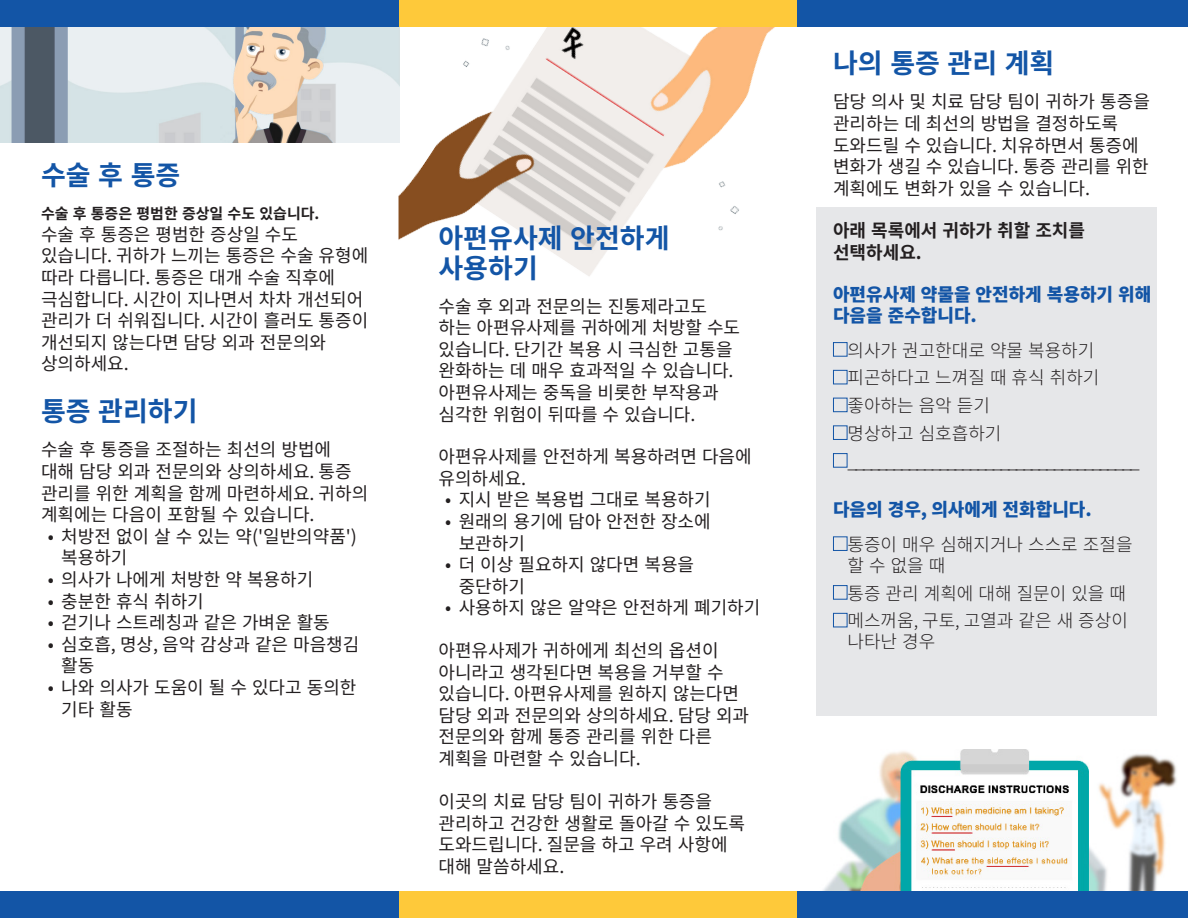
<style>
.page{position:relative;width:1188px;height:918px;background:#fff}
.page>*{position:absolute;margin:0;border:0;box-sizing:border-box;transform-origin:0 0}
.t1{font:700 27px/30px "Noto Sans KR";color:#1355a6}
.t2{font:18px/21.6px "Noto Sans KR";color:#231f20}
.t3{font:300 18px/21px "Noto Sans KR";color:#231f20}
.t4{font:900 18px/21px "Noto Sans KR";color:#1355a6}
.t5{font:700 18px/21.6px "Noto Sans KR";color:#231f20}
.t6{font:700 15px "Noto Sans KR";color:#231f20}
</style>
<div class="page">
<div style="left:816px;top:207px;width:341px;height:509px;background:#e6e7e9"></div>
<img style="left:399px;top:27px;width:376px;height:249px">
<div style="left:833px;top:342px;width:14px;height:15px;border:1px solid #1355a6"></div>
<div style="left:833px;top:370px;width:14px;height:14px;border:1px solid #1355a6"></div>
<div style="left:833px;top:398px;width:14px;height:14px;border:1px solid #1355a6"></div>
<div style="left:833px;top:425px;width:14px;height:15px;border:1px solid #1355a6"></div>
<div style="left:833px;top:453px;width:14px;height:15px;border:1px solid #1355a6"></div>
<div style="left:833px;top:536px;width:14px;height:15px;border:1px solid #1355a6"></div>
<div style="left:833px;top:585px;width:14px;height:15px;border:1px solid #1355a6"></div>
<div style="left:833px;top:613px;width:14px;height:14px;border:1px solid #1355a6"></div>
<img style="left:0;top:27px;width:400px;height:116px">
<img style="left:823px;top:750px;width:354px;height:141px">
<div style="left:372px;top:891px;width:425px;height:27px;background:#fec93a"></div>
<div style="left:372px;top:0;width:425px;height:27px;background:#fec93a"></div>
<div style="left:797px;top:0;width:391px;height:27px;background:#1355a6"></div>
<div style="left:797px;top:891px;width:391px;height:27px;background:#1355a6"></div>
<div style="left:0;top:891px;width:399px;height:27px;background:#1355a6"></div>
<div style="left:0;top:0;width:399px;height:27px;background:#1355a6"></div>
<p class="t1" style="left:41px;top:160px;width:141px">수술 후 통증</p>
<p class="t6" style="left:41px;top:205px;width:280px">수술 후 통증은 평범한 증상일 수도 있습니다.</p>
<p class="t2" style="left:41px;top:224px;width:329px">수술 후 통증은 평범한 증상일 수도 있습니다. 귀하가 느끼는 통증은 수술 유형에 따라 다릅니다. 통증은 대개 수술 직후에 극심합니다. 시간이 지나면서 차차 개선되어 관리가 더 쉬워집니다. 시간이 흘러도 통증이 개선되지 않는다면 담당 외과 전문의와 상의하세요.</p>
<p class="t1" style="left:41px;top:397px;width:158px">통증 관리하기</p>
<p class="t2" style="left:41px;top:439px;width:329px">수술 후 통증을 조절하는 최선의 방법에 대해 담당 외과 전문의와 상의하세요. 통증 관리를 위한 계획을 함께 마련하세요. 귀하의 계획에는 다음이 포함될 수 있습니다.</p>
<p class="t2" style="left:61px;top:526px;width:297px;text-indent:-14px">• 처방전 없이 살 수 있는 약('일반의약품') 복용하기</p>
<p class="t2" style="left:48px;top:569px;width:267px">• 의사가 나에게 처방한 약 복용하기</p>
<p class="t2" style="left:48px;top:591px;width:158px">• 충분한 휴식 취하기</p>
<p class="t2" style="left:48px;top:612px;width:284px">• 걷기나 스트레칭과 같은 가벼운 활동</p>
<p class="t2" style="left:61px;top:634px;width:300px;text-indent:-14px">• 심호흡, 명상, 음악 감상과 같은 마음챙김 활동</p>
<p class="t2" style="left:61px;top:677px;width:297px;text-indent:-14px">• 나와 의사가 도움이 될 수 있다고 동의한 기타 활동</p>
<p class="t1" style="left:438px;top:223px;width:233px">아편유사제 안전하게 사용하기</p>
<p class="t2" style="left:438px;top:296px;width:303px">수술 후 외과 전문의는 진통제라고도 하는 아편유사제를 귀하에게 처방할 수도 있습니다. 단기간 복용 시 극심한 고통을 완화하는 데 매우 효과적일 수 있습니다. 아편유사제는 중독을 비롯한 부작용과 심각한 위험이 뒤따를 수 있습니다.</p>
<p class="t2" style="left:438px;top:446px;width:315px">아편유사제를 안전하게 복용하려면 다음에 유의하세요.</p>
<p class="t2" style="left:445px;top:489px;width:267px">• 지시 받은 복용법 그대로 복용하기</p>
<p class="t2" style="left:459px;top:511px;width:254px;text-indent:-14px">• 원래의 용기에 담아 안전한 장소에 보관하기</p>
<p class="t2" style="left:459px;top:554px;width:237px;text-indent:-14px">• 더 이상 필요하지 않다면 복용을 중단하기</p>
<p class="t2" style="left:445px;top:597px;width:317px">• 사용하지 않은 알약은 안전하게 폐기하기</p>
<p class="t2" style="left:438px;top:640px;width:312px">아편유사제가 귀하에게 최선의 옵션이 아니라고 생각된다면 복용을 거부할 수 있습니다. 아편유사제를 원하지 않는다면 담당 외과 전문의와 상의하세요. 담당 외과 전문의와 함께 통증 관리를 위한 다른 계획을 마련할 수 있습니다.</p>
<p class="t2" style="left:438px;top:791px;width:308px">이곳의 치료 담당 팀이 귀하가 통증을 관리하고 건강한 생활로 돌아갈 수 있도록 도와드립니다. 질문을 하고 우려 사항에 대해 말씀하세요.</p>
<p class="t1" style="left:833px;top:49px;width:223px">나의 통증 관리 계획</p>
<p class="t2" style="left:833px;top:91px;width:318px">담당 의사 및 치료 담당 팀이 귀하가 통증을 관리하는 데 최선의 방법을 결정하도록 도와드릴 수 있습니다. 치유하면서 통증에 변화가 생길 수 있습니다. 통증 관리를 위한 계획에도 변화가 있을 수 있습니다.</p>
<p class="t5" style="left:833px;top:220px;width:253px">아래 목록에서 귀하가 취할 조치를 선택하세요.</p>
<p class="t4" style="left:833px;top:284px;width:320px">아편유사제 약물을 안전하게 복용하기 위해 다음을 준수합니다.</p>
<p class="t3" style="left:847px;top:340px;width:248px">의사가 권고한대로 약물 복용하기</p>
<p class="t3" style="left:847px;top:368px;width:253px">피곤하다고 느껴질 때 휴식 취하기</p>
<p class="t3" style="left:847px;top:395px;width:144px">좋아하는 음악 듣기</p>
<p class="t3" style="left:847px;top:423px;width:156px">명상하고 심호흡하기</p>
<p class="t3" style="left:847px;top:451px;width:294px">______________________________________</p>
<p class="t4" style="left:833px;top:500px;width:260px">다음의 경우, 의사에게 전화합니다.</p>
<p class="t3" style="left:847px;top:534px;width:287px">통증이 매우 심해지거나 스스로 조절을 할 수 없을 때</p>
<p class="t3" style="left:847px;top:583px;width:280px">통증 관리 계획에 대해 질문이 있을 때</p>
<p class="t3" style="left:847px;top:611px;width:282px">메스꺼움, 구토, 고열과 같은 새 증상이 나타난 경우</p>
</div>
